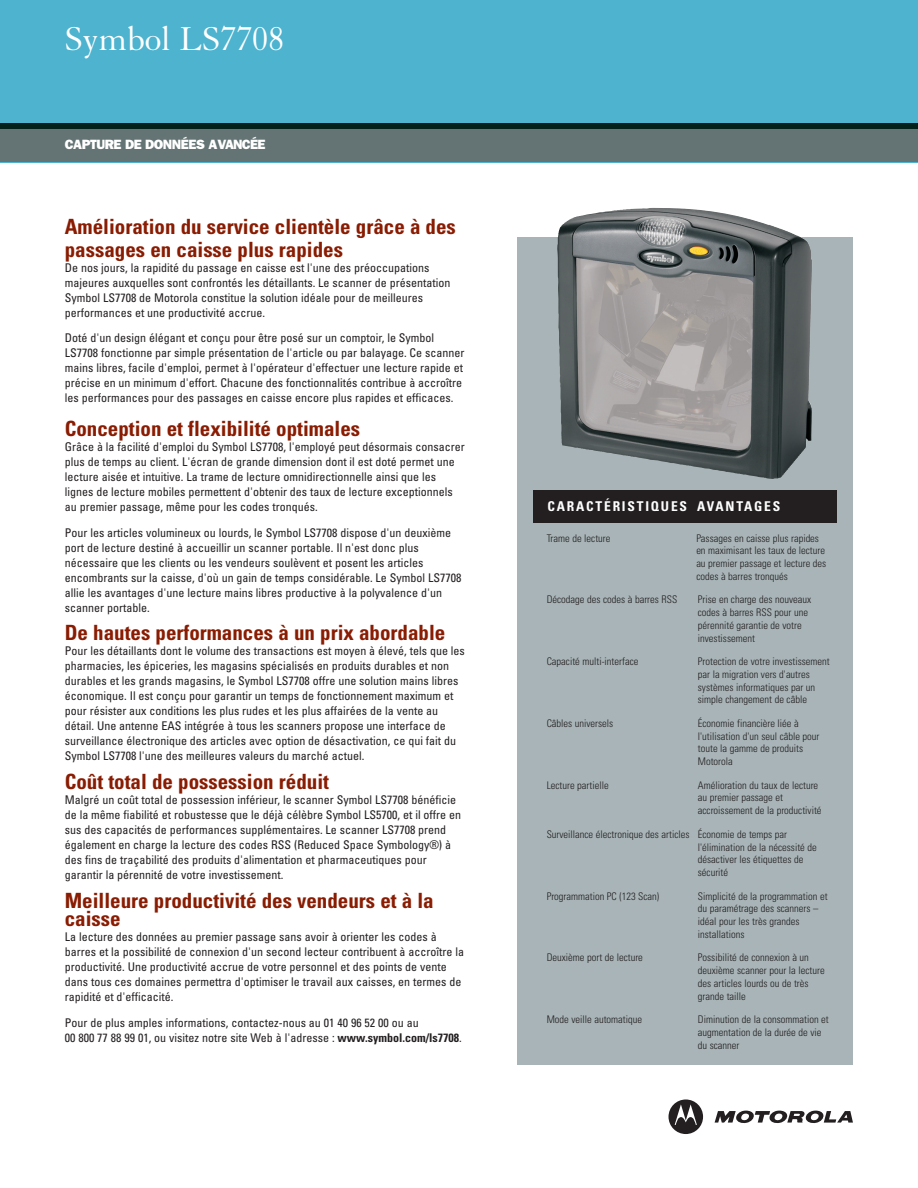
<style>
.page{position:relative;width:918px;height:1188px;background:#fff}
.page>*{position:absolute;margin:0;border:0;box-sizing:border-box;transform-origin:0 0}
.t1{font:36px "Granjon LT Std";color:#fff}
.t2{font:700 condensed 21px/22.5px "Univers";color:#891c02}
.t3{font:700 condensed 13.5px "Univers";letter-spacing:.135em;color:#fff}
.t4{font:13.5px "ITC Franklin Gothic Std Hvy";letter-spacing:-.035em;color:#fff}
.t5{font:condensed 12px/15px "Univers";color:#231f20}
.t6{font:300 condensed 10.5px/12.8px "Univers";color:#231f20}
.s1{font-weight:700}
</style>
<div class="page">
<div style="left:518px;top:237px;width:335px;height:828px;background:#a8b4b7"></div>
<div style="left:0;top:0;width:918px;height:162px;background:#4db3cf"></div>
<div style="left:533px;top:490px;width:303px;height:32px;background:#231f20"></div>
<div style="left:0;top:126px;width:918px;height:36px;background:#647373"></div>
<div style="left:0;top:123px;width:918px;height:5px;background:#03211b"></div>
<img style="left:557px;top:207px;width:255px;height:272px">
<svg style="left:669px;top:1099px;width:34px;height:35px"></svg>
<svg style="left:715px;top:1111px;width:138px;height:13px"></svg>
<h1 class="t1" style="left:65px;top:25px;width:221px">Symbol LS7708</h1>
<p class="t4" style="left:65px;top:139px;width:202px">CAPTURE DE DONNÉES AVANCÉE</p>
<h2 class="t2" style="left:65px;top:218px;width:393px">Amélioration du service clientèle grâce à des passages en caisse plus rapides</h2>
<p class="t5" style="left:65px;top:261px;width:387px">De nos jours, la rapidité du passage en caisse est l'une des préoccupations majeures auxquelles sont confrontés les détaillants. Le scanner de présentation Symbol LS7708 de Motorola constitue la solution idéale pour de meilleures performances et une productivité accrue.</p>
<p class="t5" style="left:65px;top:332px;width:401px">Doté d'un design élégant et conçu pour être posé sur un comptoir, le Symbol LS7708 fonctionne par simple présentation de l'article ou par balayage. Ce scanner mains libres, facile d'emploi, permet à l'opérateur d'effectuer une lecture rapide et précise en un minimum d'effort. Chacune des fonctionnalités contribue à accroître les performances pour des passages en caisse encore plus rapides et efficaces.</p>
<h2 class="t2" style="left:65px;top:419px;width:297px">Conception et flexibilité optimales</h2>
<p class="t5" style="left:65px;top:440px;width:402px">Grâce à la facilité d'emploi du Symbol LS7708, l'employé peut désormais consacrer plus de temps au client. L'écran de grande dimension dont il est doté permet une lecture aisée et intuitive. La trame de lecture omnidirectionnelle ainsi que les lignes de lecture mobiles permettent d'obtenir des taux de lecture exceptionnels au premier passage, même pour les codes tronqués.</p>
<p class="t5" style="left:65px;top:526px;width:398px">Pour les articles volumineux ou lourds, le Symbol LS7708 dispose d'un deuxième port de lecture destiné à accueillir un scanner portable. Il n'est donc plus nécessaire que les clients ou les vendeurs soulèvent et posent les articles encombrants sur la caisse, d'où un gain de temps considérable. Le Symbol LS7708 allie les avantages d'une lecture mains libres productive à la polyvalence d'un scanner portable.</p>
<h2 class="t2" style="left:65px;top:624px;width:382px">De hautes performances à un prix abordable</h2>
<p class="t5" style="left:65px;top:645px;width:402px">Pour les détaillants dont le volume des transactions est moyen à élevé, tels que les pharmacies, les épiceries, les magasins spécialisés en produits durables et non durables et les grands magasins, le Symbol LS7708 offre une solution mains libres économique. Il est conçu pour garantir un temps de fonctionnement maximum et pour résister aux conditions les plus rudes et les plus affairées de la vente au détail. Une antenne EAS intégrée à tous les scanners propose une interface de surveillance électronique des articles avec option de désactivation, ce qui fait du Symbol LS7708 l'une des meilleures valeurs du marché actuel.</p>
<h2 class="t2" style="left:65px;top:773px;width:266px">Coût total de possession réduit</h2>
<p class="t5" style="left:65px;top:793px;width:398px">Malgré un coût total de possession inférieur, le scanner Symbol LS7708 bénéficie de la même fiabilité et robustesse que le déjà célèbre Symbol LS5700, et il offre en sus des capacités de performances supplémentaires. Le scanner LS7708 prend également en charge la lecture des codes RSS (Reduced Space Symbology®) à des fins de traçabilité des produits d'alimentation et pharmaceutiques pour garantir la pérennité de votre investissement.</p>
<h2 class="t2" style="left:65px;top:894px;width:370px;line-height:18px">Meilleure productivité des vendeurs et à la caisse</h2>
<p class="t5" style="left:65px;top:930px;width:401px">La lecture des données au premier passage sans avoir à orienter les codes à barres et la possibilité de connexion d'un second lecteur contribuent à accroître la productivité. Une productivité accrue de votre personnel et des points de vente dans tous ces domaines permettra d'optimiser le travail aux caisses, en termes de rapidité et d'efficacité.</p>
<p class="t5" style="left:65px;top:1016px;width:398px">Pour de plus amples informations, contactez-nous au 01 40 96 52 00 ou au<br>00 800 77 88 99 01, ou visitez notre site Web à l'adresse : <span class="s1">www.symbol.com/ls7708</span>.</p>
<p class="t3" style="left:548px;top:501px;width:234px">CARACTÉRISTIQUES AVANTAGES</p>
<p class="t6" style="left:547px;top:533px;width:65px">Trame de lecture</p>
<p class="t6" style="left:696px;top:533px;width:131px">Passages en caisse plus rapides en maximisant les taux de lecture au premier passage et lecture des codes à barres tronqués</p>
<p class="t6" style="left:547px;top:594px;width:132px">Décodage des codes à barres RSS</p>
<p class="t6" style="left:698px;top:594px;width:115px">Prise en charge des nouveaux codes à barres RSS pour une pérennité garantie de votre investissement</p>
<p class="t6" style="left:547px;top:656px;width:93px">Capacité multi-interface</p>
<p class="t6" style="left:698px;top:656px;width:133px">Protection de votre investissement par la migration vers d'autres systèmes informatiques par un simple changement de câble</p>
<p class="t6" style="left:547px;top:718px;width:68px">Câbles universels</p>
<p class="t6" style="left:698px;top:718px;width:123px">Économie financière liée à l'utilisation d'un seul câble pour toute la gamme de produits<br>Motorola</p>
<p class="t6" style="left:547px;top:780px;width:64px">Lecture partielle</p>
<p class="t6" style="left:698px;top:780px;width:125px">Amélioration du taux de lecture au premier passage et accroissement de la productivité</p>
<p class="t6" style="left:698px;top:829px;width:120px;text-indent:-151px">Surveillance électronique des articles Économie de temps par l'élimination de la nécessité de désactiver les étiquettes de sécurité</p>
<p class="t6" style="left:547px;top:891px;width:114px">Programmation PC (123 Scan)</p>
<p class="t6" style="left:698px;top:891px;width:131px">Simplicité de la programmation et du paramétrage des scanners – idéal pour les très grandes installations</p>
<p class="t6" style="left:547px;top:952px;width:98px">Deuxième port de lecture</p>
<p class="t6" style="left:698px;top:952px;width:128px">Possibilité de connexion à un deuxième scanner pour la lecture des articles lourds ou de très grande taille</p>
<p class="t6" style="left:547px;top:1014px;width:97px">Mode veille automatique</p>
<p class="t6" style="left:698px;top:1014px;width:132px">Diminution de la consommation et augmentation de la durée de vie du scanner</p>
</div>
